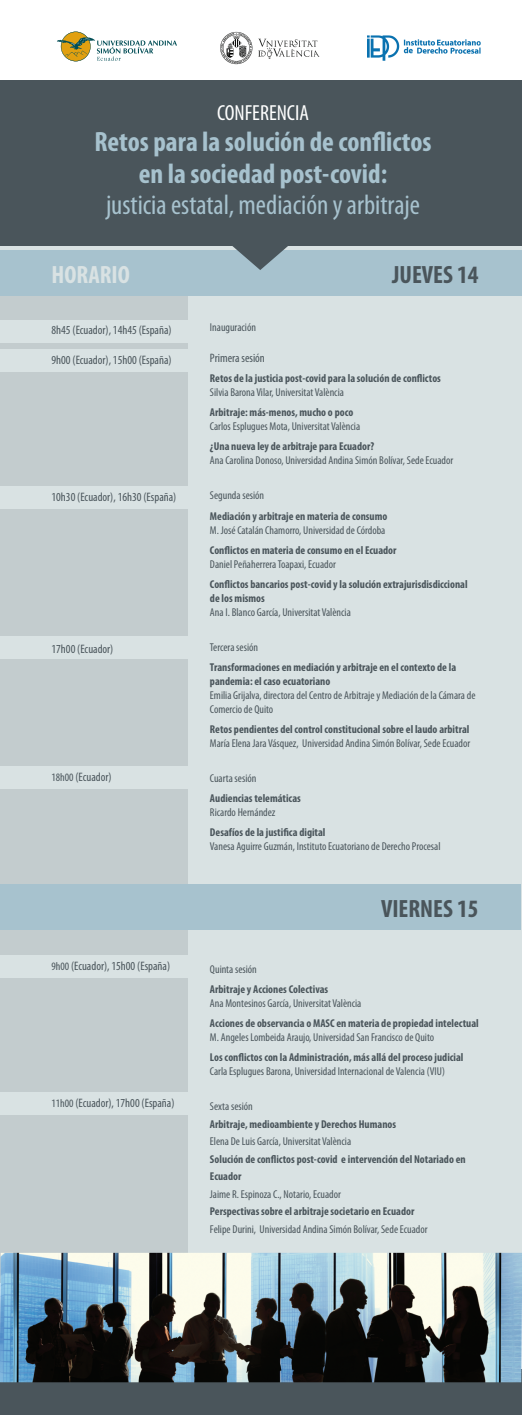
<style>
.page{position:relative;width:522px;height:1415px;background:#fff}
.page>*{position:absolute;margin:0;border:0;box-sizing:border-box;transform-origin:0 0}
.t1{font:700 condensed 28px/31.5px "Myriad Pro";color:#a7c2ce;text-align:center}
.t2{font:condensed 28px "Myriad Pro";color:#a7c2ce}
.t3{font:700 condensed 25.11px "Myriad Pro";color:#4a555b}
.t4{font:700 condensed 25.11px "Myriad Pro";color:#d9e2e3}
.t5{font:condensed 21.88px "Myriad Pro";color:#fff}
.t6{font:condensed 12.25px "Myriad Pro";color:#4a555b}
.t7{font:condensed 11.38px/14px "Myriad Pro";color:#4a555b}
.t8{font:700 condensed 11.38px/14px "Myriad Pro";color:#4a555b}
.s1{font-size:11.38px}
</style>
<div class="page">
<div style="left:0;top:112px;width:522px;height:1171px;background:#d9e2e3"></div>
<div style="left:0;top:296px;width:188px;height:987px;background:#c3ccce"></div>
<div style="left:0;top:251px;width:521px;height:45px;background:#a7c2ce"></div>
<div style="left:0;top:80px;width:522px;height:166px;background:#4a555b"></div>
<img style="left:368px;top:35px;width:112px;height:26px">
<svg style="left:57px;top:32px;width:120px;height:29px"></svg>
<svg style="left:222px;top:246px;width:76px;height:24px"></svg>
<img style="left:220px;top:31px;width:100px;height:34px">
<div style="left:0;top:885px;width:521px;height:45px;background:#a7c2ce"></div>
<div style="left:0;top:1370px;width:522px;height:45px;background:#4a555b"></div>
<div style="left:0;top:636px;width:191px;height:22px;background:#d9e2e3"></div>
<div style="left:0;top:766px;width:191px;height:23px;background:#d9e2e3"></div>
<div style="left:0;top:486px;width:191px;height:22px;background:#d9e2e3"></div>
<div style="left:0;top:350px;width:191px;height:22px;background:#d9e2e3"></div>
<div style="left:0;top:320px;width:191px;height:22px;background:#d9e2e3"></div>
<div style="left:0;top:956px;width:191px;height:22px;background:#d9e2e3"></div>
<div style="left:0;top:1092px;width:191px;height:22px;background:#d9e2e3"></div>
<img style="left:0;top:1253px;width:522px;height:129px">
<h3 class="t5" style="left:217px;top:101px;width:93px">CONFERENCIA</h3>
<h1 class="t1" style="left:94px;top:127px;width:338px">Retos para la solución de conflictos en la sociedad post-covid:</h1>
<h1 class="t2" style="left:106px;top:190px;width:315px">justicia estatal, mediación y arbitraje</h1>
<h2 class="t4" style="left:51px;top:261px;width:80px">HORARIO</h2>
<p class="t6" style="left:51px;top:323px;width:121px">8h45 (Ecuador), 14h45 (España)</p>
<p class="t6" style="left:51px;top:354px;width:121px">9h00 (Ecuador), 15h00 (España)</p>
<p class="t6" style="left:51px;top:490px;width:126px">10h30 (Ecuador), 16h30 (España)</p>
<p class="t6" style="left:51px;top:642px;width:63px">17h00 (Ecuador)</p>
<p class="t6" style="left:51px;top:770px;width:61px"><span class="s1">18h00</span> (Ecuador)</p>
<p class="t6" style="left:51px;top:959px;width:120px"><span class="s1">9h00</span> (Ecuador), 15h00 (España)</p>
<p class="t6" style="left:51px;top:1096px;width:124px"><span class="s1">11h00</span> (Ecuador), 17h00 (España)</p>
<h2 class="t3" style="left:392px;top:261px;width:88px">JUEVES 14</h2>
<p class="t7" style="left:210px;top:321px;width:47px">Inauguración</p>
<p class="t6" style="left:210px;top:351px;width:56px">Primera sesión</p>
<p class="t8" style="left:210px;top:372px;width:232px">Retos de la justicia post-covid para la solución de conflictos</p>
<p class="t7" style="left:210px;top:386px;width:135px">Silvia Barona Vilar, Universitat València</p>
<p class="t8" style="left:210px;top:406px;width:145px">Arbitraje: más-menos, mucho o poco</p>
<p class="t7" style="left:210px;top:420px;width:152px">Carlos Esplugues Mota, Universitat València</p>
<p class="t8" style="left:210px;top:440px;width:166px">¿Una nueva ley de arbitraje para Ecuador?</p>
<p class="t7" style="left:210px;top:454px;width:245px">Ana Carolina Donoso, Universidad Andina Simón Bolívar, Sede Ecuador</p>
<p class="t7" style="left:210px;top:489px;width:56px">Segunda sesión</p>
<p class="t8" style="left:210px;top:509px;width:179px">Mediación y arbitraje en materia de consumo</p>
<p class="t7" style="left:210px;top:523px;width:177px">M. José Catalán Chamorro, Universidad de Córdoba</p>
<p class="t8" style="left:210px;top:543px;width:188px">Conflictos en materia de consumo en el Ecuador</p>
<p class="t7" style="left:210px;top:557px;width:127px">Daniel Peñaherrera Toapaxi, Ecuador</p>
<p class="t8" style="left:210px;top:577px;width:259px">Conflictos bancarios post-covid y la solución extrajurisdisdiccional de los mismos</p>
<p class="t7" style="left:210px;top:605px;width:142px">Ana I. Blanco García, Universitat València</p>
<p class="t7" style="left:210px;top:640px;width:50px">Tercera sesión</p>
<p class="t8" style="left:210px;top:660px;width:247px">Transformaciones en mediación y arbitraje en el contexto de la pandemia: el caso ecuatoriano</p>
<p class="t7" style="left:210px;top:688px;width:267px">Emilia Grijalva, directora del Centro de Arbitraje y Mediación de la Cámara de<br>Comercio de Quito</p>
<p class="t8" style="left:210px;top:722px;width:261px">Retos pendientes del control constitucional sobre el laudo arbitral</p>
<p class="t7" style="left:210px;top:736px;width:262px">María Elena Jara Vásquez, Universidad Andina Simón Bolívar, Sede Ecuador</p>
<p class="t7" style="left:210px;top:771px;width:48px">Cuarta sesión</p>
<p class="t8" style="left:210px;top:792px;width:92px">Audiencias telemáticas</p>
<p class="t7" style="left:210px;top:806px;width:67px">Ricardo Hernández</p>
<p class="t8" style="left:210px;top:826px;width:117px">Desafíos de la justifica digital</p>
<p class="t7" style="left:210px;top:840px;width:232px">Vanesa Aguirre Guzmán, Instituto Ecuatoriano de Derecho Procesal</p>
<h2 class="t3" style="left:381px;top:894px;width:99px">VIERNES 15</h2>
<p class="t7" style="left:210px;top:962px;width:48px">Quinta sesión</p>
<p class="t8" style="left:210px;top:982px;width:120px">Arbitraje y Acciones Colectivas</p>
<p class="t7" style="left:210px;top:996px;width:153px">Ana Montesinos García, Universitat València</p>
<p class="t8" style="left:210px;top:1016px;width:270px">Acciones de observancia o MASC en materia de propiedad intelectual</p>
<p class="t7" style="left:210px;top:1030px;width:226px">M. Angeles Lombeida Araujo, Universidad San Francisco de Quito</p>
<p class="t8" style="left:210px;top:1051px;width:255px">Los conflictos con la Administración, más allá del proceso judicial</p>
<p class="t7" style="left:210px;top:1065px;width:236px">Carla Esplugues Barona, Universidad Internacional de Valencia (VIU)</p>
<p class="t7" style="left:210px;top:1100px;width:44px">Sexta sesión</p>
<p class="t8" style="left:210px;top:1117px;width:188px">Arbitraje, medioambiente y Derechos Humanos</p>
<p class="t7" style="left:210px;top:1135px;width:143px">Elena De Luis García, Universitat València</p>
<p class="t8" style="left:210px;top:1150px;width:257px;line-height:17.5px">Solución de conflictos post-covid e intervención del Notariado en<br>Ecuador</p>
<p class="t7" style="left:210px;top:1187px;width:132px">Jaime R. Espinoza C., Notario, Ecuador</p>
<p class="t8" style="left:210px;top:1204px;width:206px">Perspectivas sobre el arbitraje societario en Ecuador</p>
<p class="t7" style="left:210px;top:1222px;width:219px">Felipe Durini, Universidad Andina Simón Bolívar, Sede Ecuador</p>
</div>
